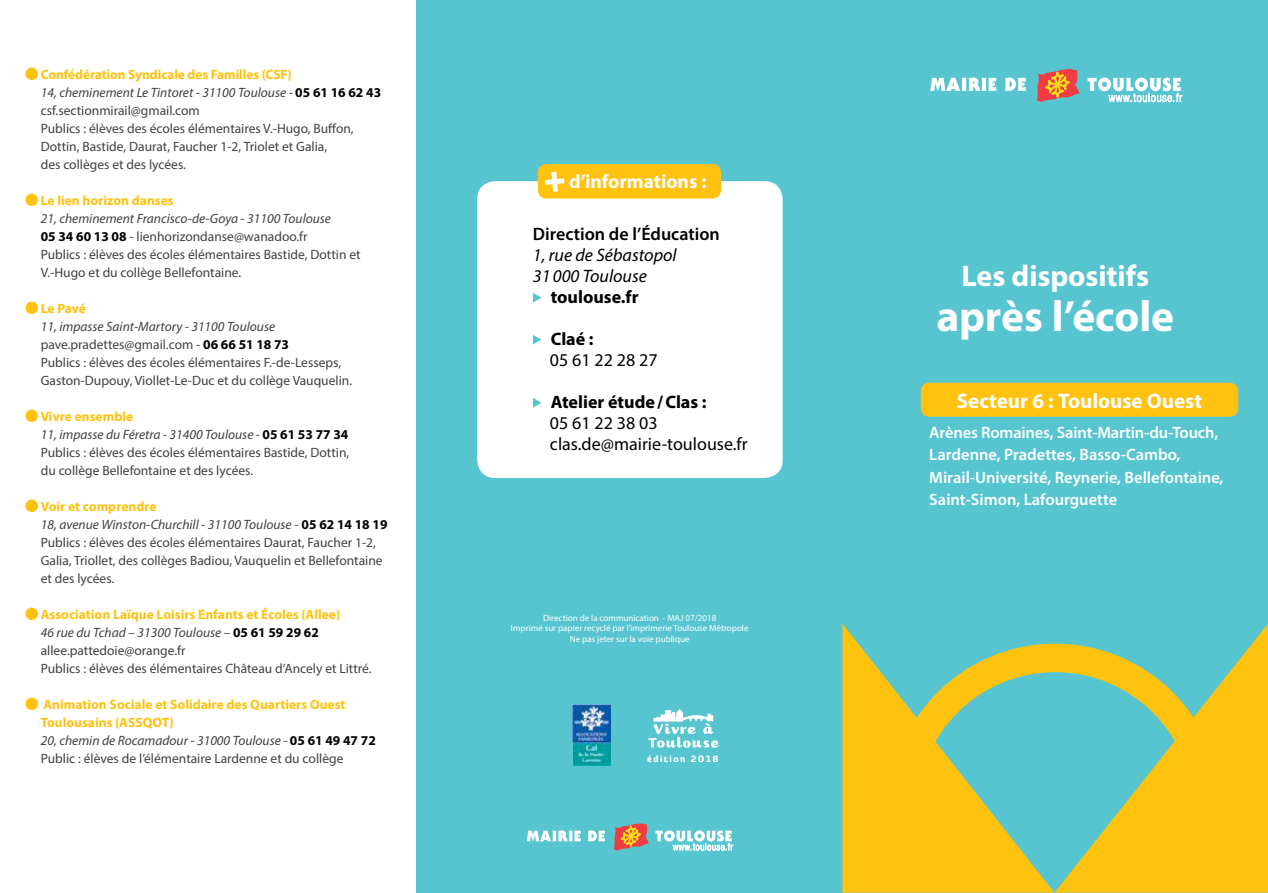
<style>
.page{position:relative;width:1268px;height:893px;background:#fff}
.page>*{position:absolute;margin:0;border:0;box-sizing:border-box;transform-origin:0 0}
.t1{font:700 43.5px "Myriad Pro";letter-spacing:-.005em;color:#fff}
.t2{font:700 30px "Myriad Pro";letter-spacing:-.005em;color:#fff}
.t3{font:700 21px "Myriad Pro";color:#fff}
.t4{font:700 19.5px "Myriad Pro";color:#fff}
.t5{font:18px/21px "Myriad Pro";color:#000}
.t6{font:700 18px "Myriad Pro";color:#000}
.t7{font:italic 18px "Myriad Pro";color:#000}
.t8{font:600 18px "Myriad Pro";color:#000}
.t9{font:600 16.5px "Myriad Pro";color:#fff}
.t10{font:13.5px/18px "Myriad Pro";color:#414042}
.t11{font:700 13.5px/18px "Myriad Pro";color:#ffc20e}
.t12{font:9px "Myriad Pro";color:#fff}
.t13{font:900 8.7px "Diavlo";letter-spacing:.17em;color:#fff}
.s1{font-weight:700;color:#ffc20e}
.s2{font-style:italic}
.s3{font-weight:700;color:#000}
.s4{font-weight:400;font-style:italic;color:#414042}
.s5{color:#000}
.s6{font-weight:400;color:#414042}
</style>
<div class="page">
<div style="left:417px;top:0;width:850px;height:893px;background:#56c5d0"></div>
<svg style="left:1036px;top:69px;width:43px;height:33px"></svg>
<svg style="left:1005px;top:78px;width:20px;height:13px"></svg>
<svg style="left:930px;top:78px;width:66px;height:13px"></svg>
<svg style="left:1087px;top:78px;width:94px;height:24px"></svg>
<div style="left:920px;top:383px;width:317px;height:34px;background:#ffc20e;border-radius:9px"></div>
<div style="left:26px;top:68px;width:12px;height:12px;background:#ffc20e;border-radius:50%"></div>
<div style="left:26px;top:194px;width:12px;height:12px;background:#ffc20e;border-radius:50%"></div>
<div style="left:26px;top:302px;width:12px;height:12px;background:#ffc20e;border-radius:50%"></div>
<div style="left:26px;top:410px;width:12px;height:12px;background:#ffc20e;border-radius:50%"></div>
<div style="left:26px;top:500px;width:12px;height:12px;background:#ffc20e;border-radius:50%"></div>
<div style="left:26px;top:608px;width:12px;height:12px;background:#ffc20e;border-radius:50%"></div>
<div style="left:26px;top:698px;width:12px;height:12px;background:#ffc20e;border-radius:50%"></div>
<svg style="left:614px;top:823px;width:34px;height:27px"></svg>
<svg style="left:588px;top:830px;width:17px;height:11px"></svg>
<svg style="left:526px;top:830px;width:54px;height:11px"></svg>
<svg style="left:655px;top:830px;width:77px;height:21px"></svg>
<div style="left:477px;top:181px;width:305px;height:297px;background:#fff;border-radius:18px"></div>
<svg style="left:533px;top:293px;width:8px;height:10px"></svg>
<svg style="left:533px;top:335px;width:8px;height:10px"></svg>
<svg style="left:533px;top:398px;width:8px;height:10px"></svg>
<div style="left:537px;top:164px;width:183px;height:35px;background:#ffc20e;border-radius:9px"></div>
<svg style="left:544px;top:171px;width:21px;height:21px"></svg>
<img style="left:573px;top:705px;width:37px;height:60px">
<svg style="left:842px;top:624px;width:212px;height:269px;background:#e3c22d"></svg>
<svg style="left:1054px;top:625px;width:213px;height:268px;background:#e7c229"></svg>
<svg style="left:874px;top:629px;width:361px;height:210px"></svg>
<img style="left:648px;top:710px;width:70px;height:38px">
<p class="t10" style="left:41px;top:65px;width:342px"><span class="s1">Confédération Syndicale des Familles (CSF)<br></span><span class="s2">14, cheminement Le Tintoret - 31100 Toulouse -</span> <span class="s3">05 61 16 62 43 </span>csf.sectionmirail@gmail.com<br>Publics : élèves des écoles élémentaires V.-Hugo, Buffon, Dottin, Bastide, Daurat, Faucher 1-2, Triolet et Galia,<br>des collèges et des lycées.</p>
<p class="t10" style="left:41px;top:191px;width:321px"><span class="s1">Le lien horizon danses<br></span><span class="s2">21, cheminement Francisco-de-Goya - 31100 Toulouse<br></span><span class="s3">05 34 60 13 08</span> - lienhorizondanse@wanadoo.fr<br>Publics : élèves des écoles élémentaires Bastide, Dottin et V.-Hugo et du collège Bellefontaine.</p>
<p class="t10" style="left:41px;top:299px;width:313px"><span class="s1">Le Pavé<br></span><span class="s2">11, impasse Saint-Martory - 31100 Toulouse </span>pave.pradettes@gmail.com - <span class="s3">06 66 51 18 73<br></span>Publics : élèves des écoles élémentaires F.-de-Lesseps, Gaston-Dupouy, Viollet-Le-Duc et du collège Vauquelin.</p>
<p class="t10" style="left:41px;top:407px;width:310px"><span class="s1">Vivre ensemble<br></span><span class="s2">11, impasse du Féretra - 31400 Toulouse -</span> <span class="s3">05 61 53 77 34<br></span>Publics : élèves des écoles élémentaires Bastide, Dottin, du collège Bellefontaine et des lycées.</p>
<p class="t10" style="left:41px;top:497px;width:348px"><span class="s1">Voir et comprendre<br></span><span class="s2">18, avenue Winston-Churchill - 31100 Toulouse</span> - <span class="s3">05 62 14 18 19<br></span>Publics : élèves des écoles élémentaires Daurat, Faucher 1-2, Galia, Triollet, des collèges Badiou, Vauquelin et Bellefontaine et des lycées.</p>
<p class="t10" style="left:41px;top:605px;width:332px"><span class="s1">Association Laïque Loisirs Enfants et Écoles (Allee)<br></span><span class="s2">46 rue du Tchad – 31300 Toulouse –</span> <span class="s3">05 61 59 29 62 </span>allee.pattedoie@orange.fr<br>Publics : élèves des élémentaires Château d’Ancely et Littré.</p>
<p class="t11" style="left:41px;top:695px;width:336px">Animation Sociale et Solidaire des Quartiers Ouest Toulousains (ASSQOT)<br><span class="s4">20, chemin de Rocamadour - 31000 Toulouse -</span> <span class="s5">05 61 49 47 72<br></span><span class="s6">Public : élèves de l’élémentaire Lardenne et du collège</span></p>
<p class="t4" style="left:569px;top:169px;width:139px">d’informations :</p>
<p class="t8" style="left:533px;top:222px;width:188px">Direction de l’Éducation</p>
<p class="t7" style="left:533px;top:243px;width:145px">1, rue de Sébastopol</p>
<p class="t7" style="left:533px;top:264px;width:115px">31 000 Toulouse</p>
<p class="t6" style="left:550px;top:285px;width:89px">toulouse.fr</p>
<p class="t6" style="left:550px;top:327px;width:44px">Claé :</p>
<p class="t5" style="left:550px;top:349px;width:109px">05 61 22 28 27</p>
<p class="t6" style="left:550px;top:390px;width:157px">Atelier étude/Clas :</p>
<p class="t5" style="left:550px;top:412px;width:199px">05 61 22 38 03 clas.de@mairie-toulouse.fr</p>
<p class="t12" style="left:543px;top:612px;width:175px">Direction de la communication - MAJ 07/2018</p>
<p class="t12" style="left:511px;top:623px;width:239px">Imprimé sur papier recyclé par l’imprimerie Toulouse Métropole</p>
<p class="t12" style="left:569px;top:633px;width:121px">Ne pas jeter sur la voie publique</p>
<p class="t13" style="left:647px;top:753px;width:73px">édition 2018</p>
<p class="t2" style="left:961px;top:256px;width:189px">Les dispositifs</p>
<p class="t1" style="left:936px;top:288px;width:239px">après l’école</p>
<p class="t3" style="left:956px;top:387px;width:246px">Secteur 6 : Toulouse Ouest</p>
<p class="t9" style="left:929px;top:422px;width:290px">Arènes Romaines, Saint-Martin-du-Touch,</p>
<p class="t9" style="left:929px;top:444px;width:252px">Lardenne, Pradettes, Basso-Cambo,</p>
<p class="t9" style="left:929px;top:467px;width:296px">Mirail-Université, Reynerie, Bellefontaine,</p>
<p class="t9" style="left:929px;top:489px;width:189px">Saint-Simon, Lafourguette</p>
</div>
